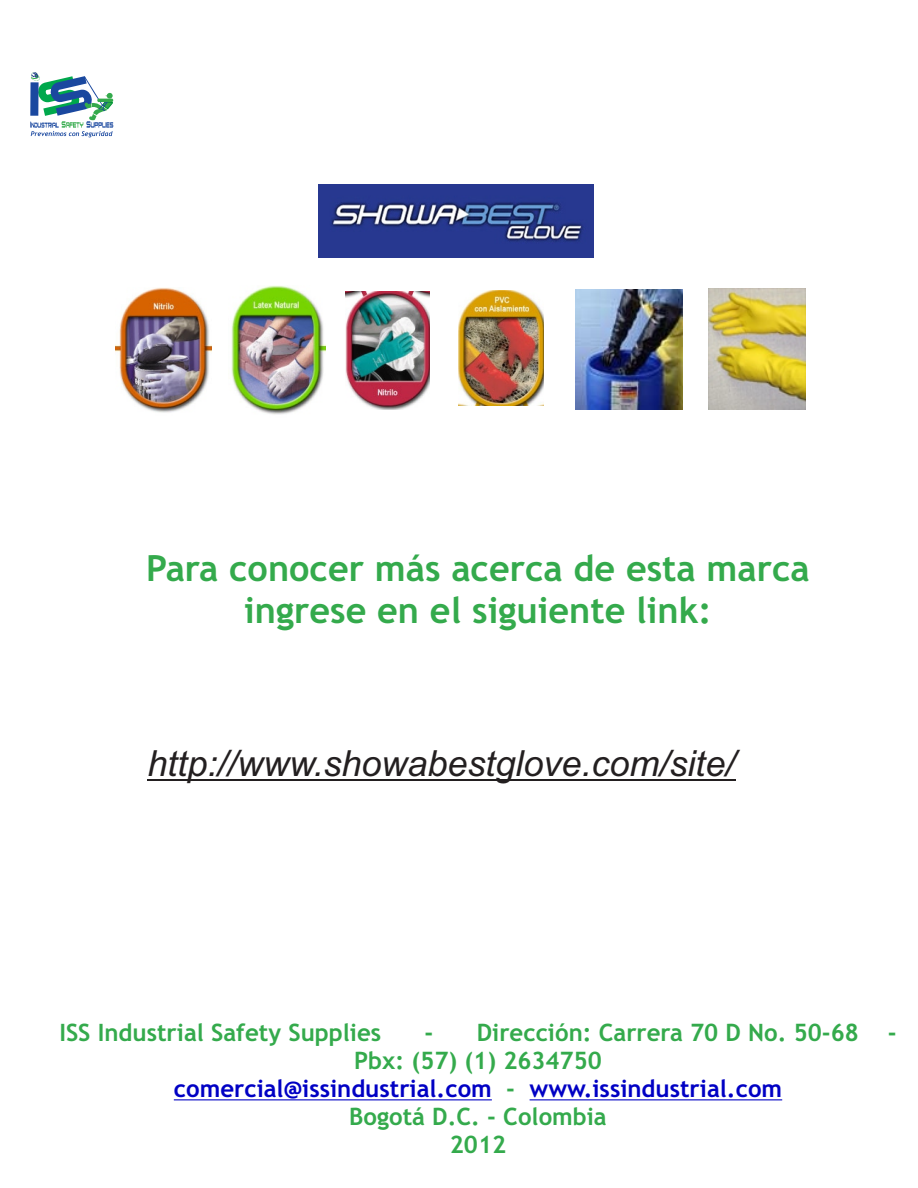
<style>
.page{position:relative;width:918px;height:1188px;background:#fff}
.page>*{position:absolute;margin:0;border:0;box-sizing:border-box;transform-origin:0 0}
.t1{font:700 36px/41.8px "Trebuchet MS";color:#34aa4c;text-align:center}
.t2{font:italic 36px "Arial";color:#231f20}
.t3{font:700 24px "Trebuchet MS";color:#34aa4c}
.t4{font:700 24px "Trebuchet MS";color:#0000c4}
</style>
<div class="page">
<svg style="left:30px;top:72px;width:83px;height:65px"></svg>
<hr style="left:174px;top:1099px;width:318px;height:1px;background:#0000c4">
<hr style="left:530px;top:1099px;width:252px;height:1px;background:#0000c4">
<hr style="left:147px;top:779px;width:589px;height:2px;background:#231f20">
<img style="left:318px;top:185px;width:275px;height:72px">
<img style="left:116px;top:287px;width:95px;height:126px">
<img style="left:231px;top:286px;width:95px;height:129px">
<img style="left:345px;top:291px;width:84px;height:119px">
<img style="left:459px;top:290px;width:85px;height:116px">
<img style="left:576px;top:289px;width:106px;height:120px">
<img style="left:709px;top:288px;width:96px;height:121px">
<h1 class="t1" style="left:146px;top:550px;width:665px">Para conocer más acerca de esta marca ingrese en el siguiente link:</h1>
<h1 class="t2" style="left:147px;top:750px;width:590px">http://www.showabestglove.com/site/</h1>
<p class="t3" style="left:59px;top:1024px;width:323px">ISS Industrial Safety Supplies</p>
<p class="t3" style="left:425px;top:1024px;width:474px">- Dirección: Carrera 70 D No. 50-68 -</p>
<p class="t3" style="left:354px;top:1052px;width:249px">Pbx: (57) (1) 2634750</p>
<p class="t3" style="left:506px;top:1079px;width:10px">-</p>
<p class="t3" style="left:349px;top:1107px;width:259px">Bogotá D.C. - Colombia</p>
<p class="t3" style="left:450px;top:1135px;width:58px">2012</p>
<p class="t4" style="left:174px;top:1079px;width:320px">comercial@issindustrial.com</p>
<p class="t4" style="left:530px;top:1079px;width:254px">www.issindustrial.com</p>
</div>
